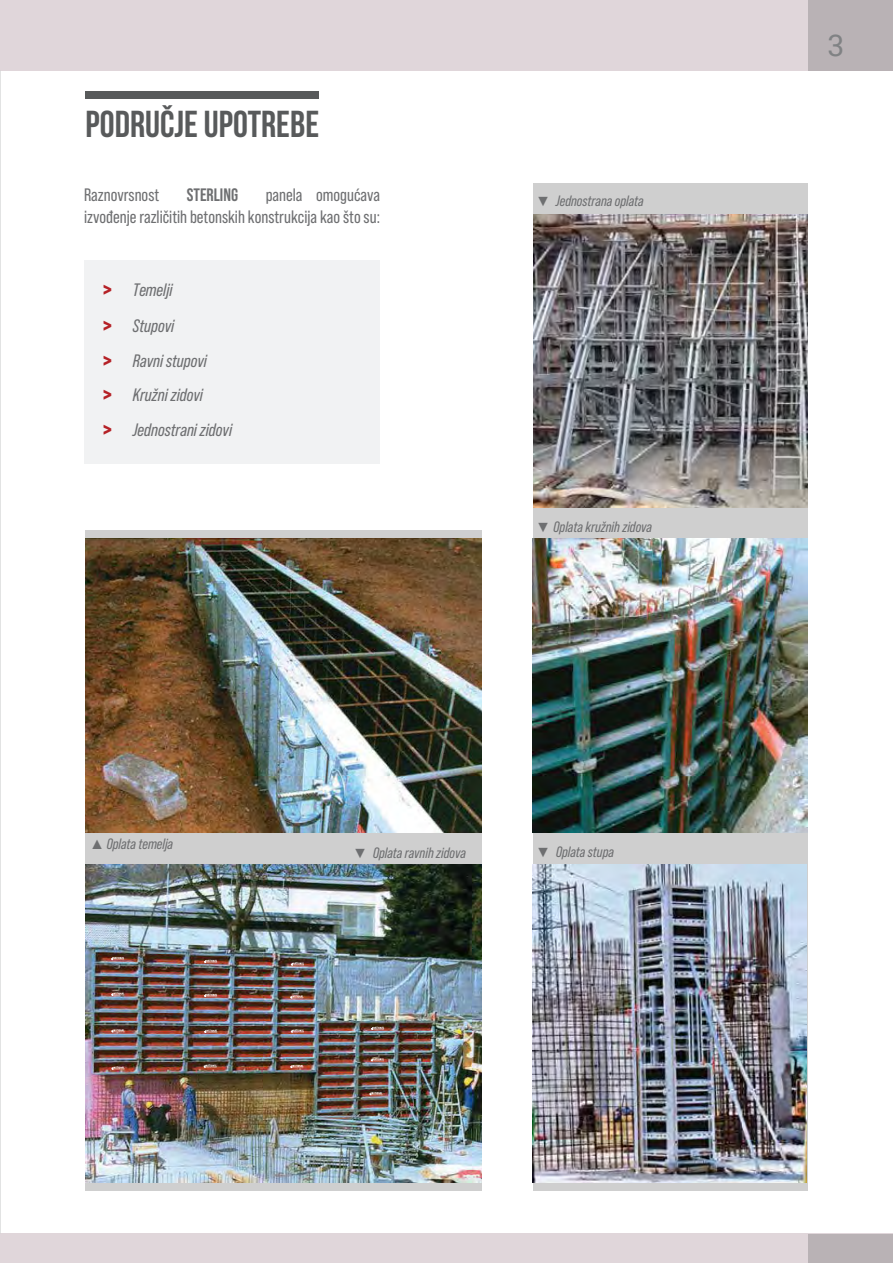
<style>
.page{position:relative;width:893px;height:1263px;background:#fff}
.page>*{position:absolute;margin:0;border:0;box-sizing:border-box;transform-origin:0 0}
.t1{font:700 37.5px "Bebas Neue";color:#585a5b}
.t2{font:30px "Roboto";color:#808284}
.t3{font:18px/21.6px "Bebas Neue Pro";color:#6e6f71;text-align:right}
.t4{font:italic 18px/35px "Bebas Neue Pro";color:#6e6f71}
.t5{font:700 18px "Bebas Neue Pro";color:#6e6f71}
.t6{font:italic 15px "Bebas Neue Pro";color:#6e6f71}
.s1{font-family:"Roboto Condensed";font-weight:700;font-style:normal;font-size:21.3px;color:#b52126}
.s2{font-family:"Arial";font-size:13.5px}
</style>
<div class="page">
<div style="left:84px;top:260px;width:295px;height:204px;background:#f1f2f3"></div>
<div style="left:533px;top:183px;width:274px;height:1008px;background:#cfcfcf"></div>
<div style="left:85px;top:531px;width:397px;height:660px;background:#cfcfcf"></div>
<img style="left:85px;top:864px;width:397px;height:318px">
<img style="left:532px;top:864px;width:275px;height:319px">
<img style="left:533px;top:214px;width:274px;height:293px">
<img style="left:533px;top:538px;width:274px;height:295px">
<img style="left:85px;top:538px;width:397px;height:295px">
<div style="left:0;top:0;width:893px;height:70px;background:#e0d6da"></div>
<div style="left:0;top:1234px;width:893px;height:29px;background:#e0d6da"></div>
<hr style="left:0;top:70px;width:1px;height:1164px;background:#d2d3d4">
<div style="left:808px;top:0;width:85px;height:70px;background:#b9b2b5"></div>
<div style="left:808px;top:1234px;width:85px;height:29px;background:#b9b2b5"></div>
<div style="left:85px;top:91px;width:234px;height:8px;background:#585a5b"></div>
<svg style="left:111px;top:957px;width:13px;height:4px"></svg>
<svg style="left:111px;top:992px;width:13px;height:4px"></svg>
<svg style="left:111px;top:1029px;width:13px;height:4px"></svg>
<svg style="left:204px;top:960px;width:13px;height:3px"></svg>
<svg style="left:204px;top:994px;width:13px;height:3px"></svg>
<svg style="left:204px;top:1030px;width:13px;height:3px"></svg>
<svg style="left:291px;top:962px;width:13px;height:4px"></svg>
<svg style="left:290px;top:995px;width:13px;height:4px"></svg>
<svg style="left:290px;top:1029px;width:14px;height:4px"></svg>
<svg style="left:371px;top:1027px;width:13px;height:3px"></svg>
<svg style="left:370px;top:1058px;width:14px;height:4px"></svg>
<svg style="left:369px;top:1092px;width:13px;height:4px"></svg>
<svg style="left:111px;top:1066px;width:14px;height:4px"></svg>
<svg style="left:203px;top:1064px;width:14px;height:4px"></svg>
<svg style="left:290px;top:1065px;width:13px;height:4px"></svg>
<h1 class="t1" style="left:86px;top:104px;width:235px">PODRUČJE UPOTREBE</h1>
<p class="t3" style="left:84px;top:184px;width:77px">Raznovrsnost</p>
<p class="t5" style="left:187px;top:185px;width:53px">STERLING</p>
<p class="t3" style="left:84px;top:184px;width:298px">panela omogućava<br>izvođenje različitih betonskih konstrukcija kao što su:</p>
<p class="t4" style="left:103px;top:272px;width:131px"><span class="s1">&gt;</span> Temelji<br><span class="s1">&gt;</span> Stupovi<br><span class="s1">&gt;</span> Ravni stupovi<br><span class="s1">&gt;</span> Kružni zidovi<br><span class="s1">&gt;</span> Jednostrani zidovi</p>
<p class="t6" style="left:536px;top:192px;width:109px"><span class="s2">▼</span> Jednostrana oplata</p>
<p class="t6" style="left:536px;top:518px;width:117px"><span class="s2">▼</span> Oplata kružnih zidova</p>
<p class="t6" style="left:107px;top:836px;width:68px">Oplata temelja</p>
<p class="t6" style="left:354px;top:844px;width:114px"><span class="s2">▼</span> Oplata ravnih zidova</p>
<p class="t6" style="left:537px;top:843px;width:79px"><span class="s2">▼</span> Oplata stupa</p>
<h2 class="t2" style="left:827px;top:24px;width:18px">3</h2>
</div>
